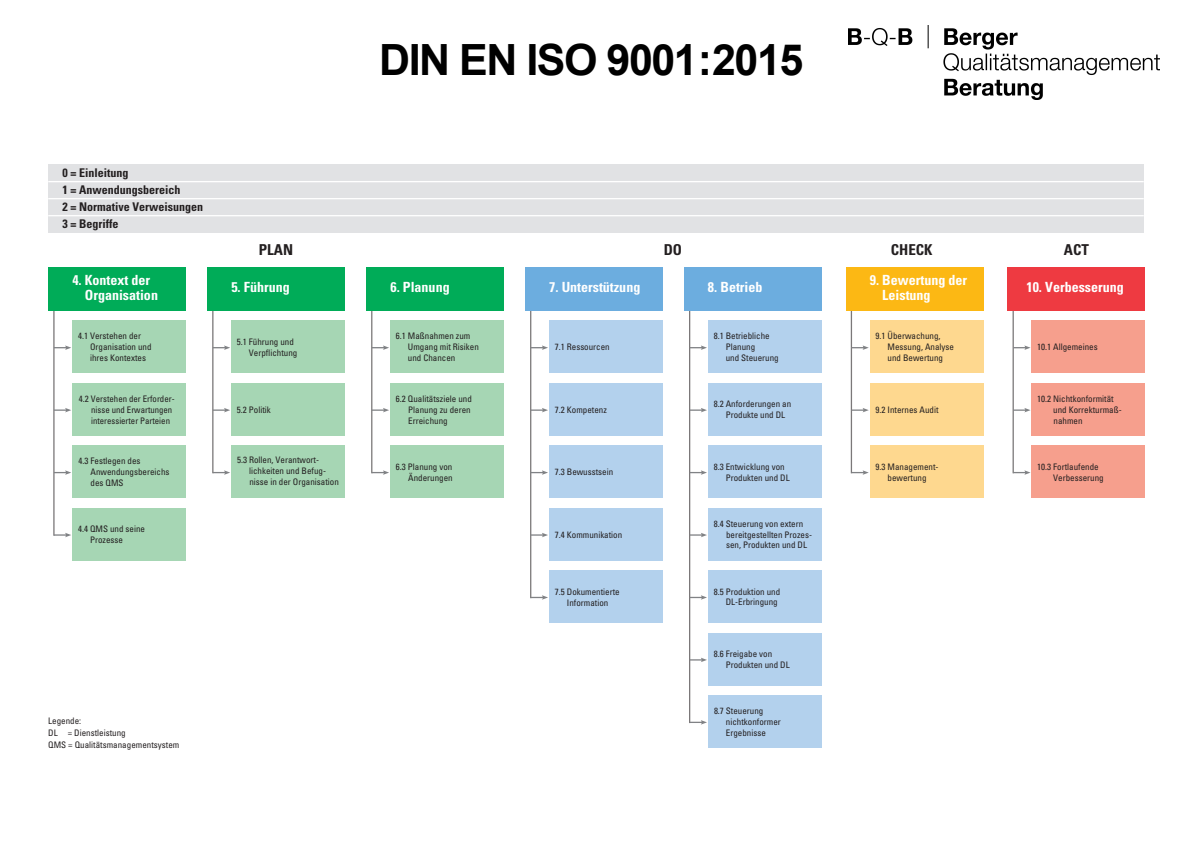
<style>
.page{position:relative;width:1192px;height:842px;background:#fff}
.page>*{position:absolute;margin:0;border:0;box-sizing:border-box;transform-origin:0 0}
.t1{font:700 43.05px "Arial";letter-spacing:-.035em;color:#000}
.t2{font:700 condensed 15px "Univers LT Std";color:#231f20}
.t3{font:700 condensed 14px/15px "Univers LT Std";color:#fff}
.t4{font:700 condensed 12px "Univers LT Std";color:#231f20}
.t5{font:condensed 9px/11px "Univers LT Std";color:#231f20}
</style>
<div class="page">
<hr style="left:53px;top:310px;width:2px;height:226px;background:#231f20">
<hr style="left:212px;top:310px;width:1px;height:163px;background:#231f20">
<hr style="left:371px;top:310px;width:1px;height:163px;background:#231f20">
<hr style="left:530px;top:310px;width:1px;height:288px;background:#231f20">
<hr style="left:689px;top:310px;width:1px;height:413px;background:#231f20">
<hr style="left:851px;top:310px;width:1px;height:163px;background:#231f20">
<hr style="left:1013px;top:310px;width:1px;height:163px;background:#231f20">
<div style="left:48px;top:267px;width:138px;height:44px;background:#00ac58"></div>
<div style="left:72px;top:321px;width:114px;height:52px;background:#a6d6b4"></div>
<div style="left:72px;top:383px;width:114px;height:53px;background:#a6d6b4"></div>
<div style="left:72px;top:446px;width:114px;height:52px;background:#a6d6b4"></div>
<div style="left:72px;top:508px;width:114px;height:53px;background:#a6d6b4"></div>
<div style="left:207px;top:267px;width:138px;height:44px;background:#00ac58"></div>
<div style="left:231px;top:321px;width:114px;height:52px;background:#a6d6b4"></div>
<div style="left:231px;top:383px;width:114px;height:53px;background:#a6d6b4"></div>
<div style="left:231px;top:446px;width:114px;height:52px;background:#a6d6b4"></div>
<div style="left:366px;top:267px;width:138px;height:44px;background:#00ac58"></div>
<div style="left:390px;top:321px;width:114px;height:52px;background:#a6d6b4"></div>
<div style="left:390px;top:383px;width:114px;height:53px;background:#a6d6b4"></div>
<div style="left:390px;top:446px;width:114px;height:52px;background:#a6d6b4"></div>
<div style="left:525px;top:267px;width:138px;height:44px;background:#6caddf"></div>
<div style="left:549px;top:321px;width:114px;height:52px;background:#b3d1ed"></div>
<div style="left:549px;top:383px;width:114px;height:53px;background:#b3d1ed"></div>
<div style="left:549px;top:446px;width:114px;height:52px;background:#b3d1ed"></div>
<div style="left:549px;top:508px;width:114px;height:53px;background:#b3d1ed"></div>
<div style="left:549px;top:570px;width:114px;height:53px;background:#b3d1ed"></div>
<div style="left:684px;top:267px;width:138px;height:44px;background:#6caddf"></div>
<div style="left:708px;top:321px;width:114px;height:52px;background:#b3d1ed"></div>
<div style="left:708px;top:383px;width:114px;height:53px;background:#b3d1ed"></div>
<div style="left:708px;top:446px;width:114px;height:52px;background:#b3d1ed"></div>
<div style="left:708px;top:508px;width:114px;height:53px;background:#b3d1ed"></div>
<div style="left:708px;top:570px;width:114px;height:53px;background:#b3d1ed"></div>
<div style="left:708px;top:633px;width:114px;height:52px;background:#b3d1ed"></div>
<div style="left:708px;top:695px;width:114px;height:53px;background:#b3d1ed"></div>
<div style="left:846px;top:267px;width:137px;height:44px;background:#fcb814"></div>
<div style="left:870px;top:321px;width:113px;height:52px;background:#fed88f"></div>
<div style="left:870px;top:383px;width:113px;height:53px;background:#fed88f"></div>
<div style="left:870px;top:446px;width:113px;height:52px;background:#fed88f"></div>
<div style="left:1007px;top:267px;width:138px;height:44px;background:#ee3a41"></div>
<div style="left:1032px;top:321px;width:113px;height:52px;background:#f69f8d"></div>
<div style="left:1032px;top:383px;width:113px;height:53px;background:#f69f8d"></div>
<div style="left:1032px;top:446px;width:113px;height:52px;background:#f69f8d"></div>
<svg style="left:54px;top:345px;width:17px;height:5px"></svg>
<svg style="left:213px;top:345px;width:17px;height:5px"></svg>
<svg style="left:213px;top:408px;width:17px;height:4px"></svg>
<svg style="left:213px;top:470px;width:17px;height:5px"></svg>
<svg style="left:372px;top:345px;width:17px;height:5px"></svg>
<svg style="left:372px;top:408px;width:17px;height:4px"></svg>
<svg style="left:372px;top:470px;width:17px;height:5px"></svg>
<svg style="left:531px;top:345px;width:17px;height:5px"></svg>
<svg style="left:531px;top:408px;width:17px;height:4px"></svg>
<svg style="left:531px;top:470px;width:17px;height:5px"></svg>
<svg style="left:531px;top:533px;width:17px;height:4px"></svg>
<svg style="left:531px;top:595px;width:17px;height:5px"></svg>
<svg style="left:690px;top:345px;width:17px;height:5px"></svg>
<svg style="left:690px;top:408px;width:17px;height:4px"></svg>
<svg style="left:690px;top:470px;width:17px;height:5px"></svg>
<svg style="left:690px;top:533px;width:17px;height:4px"></svg>
<svg style="left:690px;top:595px;width:17px;height:5px"></svg>
<svg style="left:690px;top:658px;width:17px;height:4px"></svg>
<svg style="left:690px;top:720px;width:17px;height:5px"></svg>
<svg style="left:851px;top:345px;width:18px;height:5px"></svg>
<svg style="left:851px;top:408px;width:18px;height:4px"></svg>
<svg style="left:851px;top:470px;width:18px;height:5px"></svg>
<svg style="left:1013px;top:345px;width:18px;height:5px"></svg>
<svg style="left:1013px;top:408px;width:18px;height:4px"></svg>
<svg style="left:1013px;top:470px;width:18px;height:5px"></svg>
<svg style="left:54px;top:408px;width:17px;height:4px"></svg>
<svg style="left:54px;top:470px;width:17px;height:5px"></svg>
<svg style="left:54px;top:533px;width:17px;height:4px"></svg>
<div style="left:48px;top:165px;width:1096px;height:68px;background:#e1e2e4"></div>
<hr style="left:48px;top:181px;width:1096px;height:1px;background:#fff">
<hr style="left:48px;top:198px;width:1096px;height:1px;background:#fff">
<hr style="left:48px;top:215px;width:1096px;height:1px;background:#fff">
<img style="left:848px;top:25px;width:311px;height:75px">
<p class="t4" style="left:62px;top:166px;width:68px">0 = Einleitung</p>
<p class="t4" style="left:62px;top:183px;width:120px">1 = Anwendungsbereich</p>
<p class="t4" style="left:62px;top:200px;width:142px">2 = Normative Verweisungen</p>
<p class="t4" style="left:62px;top:217px;width:58px">3 = Begriffe</p>
<p class="t1" style="left:379px;top:29px;width:426px">DIN EN ISO 9001:2015</p>
<p class="t2" style="left:259px;top:240px;width:36px">PLAN</p>
<p class="t2" style="left:664px;top:240px;width:20px">DO</p>
<p class="t2" style="left:891px;top:240px;width:43px">CHECK</p>
<p class="t2" style="left:1064px;top:240px;width:27px">ACT</p>
<p class="t3" style="left:85px;top:272px;width:75px;text-indent:-12px">4. Kontext der<br>Organisation</p>
<p class="t5" style="left:90px;top:330px;width:63px;text-indent:-12px">4.1 Verstehen der<br>Organisation und ihres Kontextes</p>
<p class="t3" style="left:882px;top:272px;width:86px;text-indent:-12px">9. Bewertung der<br>Leistung</p>
<p class="t5" style="left:888px;top:330px;width:68px;text-indent:-12px">9.1 Überwachung,<br>Messung, Analyse und Bewertung</p>
<p class="t3" style="left:231px;top:280px;width:60px">5. Führung</p>
<p class="t3" style="left:391px;top:280px;width:61px">6. Planung</p>
<p class="t3" style="left:549px;top:280px;width:93px">7. Unterstützung</p>
<p class="t3" style="left:708px;top:280px;width:56px">8. Betrieb</p>
<p class="t3" style="left:1027px;top:280px;width:99px">10. Verbesserung</p>
<p class="t5" style="left:408px;top:330px;width:72px;text-indent:-12px">6.1 Maßnahmen zum<br>Umgang mit Risiken und Chancen</p>
<p class="t5" style="left:396px;top:393px;width:77px">6.2 Qualitätsziele und</p>
<p class="t5" style="left:408px;top:404px;width:64px">Planung zu deren</p>
<p class="t5" style="left:408px;top:415px;width:41px">Erreichung</p>
<p class="t5" style="left:396px;top:461px;width:58px">6.3 Planung von</p>
<p class="t5" style="left:408px;top:472px;width:46px">Änderungen</p>
<p class="t5" style="left:726px;top:331px;width:55px;line-height:10.8px;text-indent:-12px">8.1 Betriebliche<br>Planung<br>und Steuerung</p>
<p class="t5" style="left:726px;top:399px;width:67px;line-height:10.8px;text-indent:-12px">8.2 Anforderungen an<br>Produkte und DL</p>
<p class="t5" style="left:249px;top:336px;width:50px;text-indent:-12px">5.1 Führung und<br>Verpflichtung</p>
<p class="t5" style="left:555px;top:341px;width:56px">7.1 Ressourcen</p>
<p class="t5" style="left:1037px;top:341px;width:62px">10.1 Allgemeines</p>
<p class="t5" style="left:79px;top:393px;width:97px">4.2 Verstehen der Erforder-</p>
<p class="t5" style="left:91px;top:404px;width:83px">nisse und Erwartungen</p>
<p class="t5" style="left:91px;top:415px;width:80px">interessierter Parteien</p>
<p class="t5" style="left:91px;top:455px;width:80px;text-indent:-12px">4.3 Festlegen des<br>Anwendungsbereichs des QMS</p>
<p class="t5" style="left:249px;top:454px;width:78px;text-indent:-12px">5.3 Rollen, Verantwort&shy;lichkeiten und Befug-</p>
<p class="t5" style="left:1053px;top:393px;width:70px;text-indent:-16px">10.2 Nichtkonformität und Korrekturmaß-</p>
<p class="t5" style="left:1054px;top:415px;width:30px">nahmen</p>
<p class="t5" style="left:1053px;top:461px;width:52px;text-indent:-16px">10.3 Fortlaufende<br>Verbesserung</p>
<p class="t5" style="left:237px;top:404px;width:35px">5.2 Politik</p>
<p class="t5" style="left:555px;top:404px;width:53px">7.2 Kompetenz</p>
<p class="t5" style="left:876px;top:404px;width:64px">9.2 Internes Audit</p>
<p class="t5" style="left:876px;top:461px;width:64px;text-align:center">9.3 Management&shy;bewertung</p>
<p class="t5" style="left:726px;top:461px;width:65px;line-height:10.8px;text-indent:-12px">8.3 Entwicklung von<br>Produkten und DL</p>
<p class="t5" style="left:714px;top:518px;width:91px">8.4 Steuerung von extern</p>
<p class="t5" style="left:726px;top:529px;width:87px">bereitgestellten Prozes-</p>
<p class="t5" style="left:726px;top:539px;width:82px">sen, Produkten und DL</p>
<p class="t5" style="left:714px;top:586px;width:68px;line-height:10.8px;text-align:right">8.5 Produktion und<br>DL-Erbringung</p>
<p class="t5" style="left:555px;top:466px;width:60px">7.3 Bewusstsein</p>
<p class="t5" style="left:249px;top:476px;width:91px">nisse in der Organisation</p>
<p class="t5" style="left:90px;top:523px;width:56px;text-indent:-12px">4.4 QMS und seine<br>Prozesse</p>
<p class="t5" style="left:555px;top:529px;width:69px">7.4 Kommunikation</p>
<p class="t5" style="left:555px;top:586px;width:66px;text-align:center">7.5 Dokumentierte<br>Information</p>
<p class="t5" style="left:48px;top:715px;width:35px">Legende:</p>
<p class="t5" style="left:48px;top:727px;width:79px">DL = Dienstleistung</p>
<p class="t5" style="left:48px;top:739px;width:133px">QMS = Qualitätsmanagementsystem</p>
<p class="t5" style="left:726px;top:648px;width:65px;line-height:10.8px;text-indent:-12px">8.6 Freigabe von<br>Produkten und DL</p>
<p class="t5" style="left:726px;top:705px;width:56px;text-indent:-12px">8.7 Steuerung nichtkonformer<br>Ergebnisse</p>
</div>
